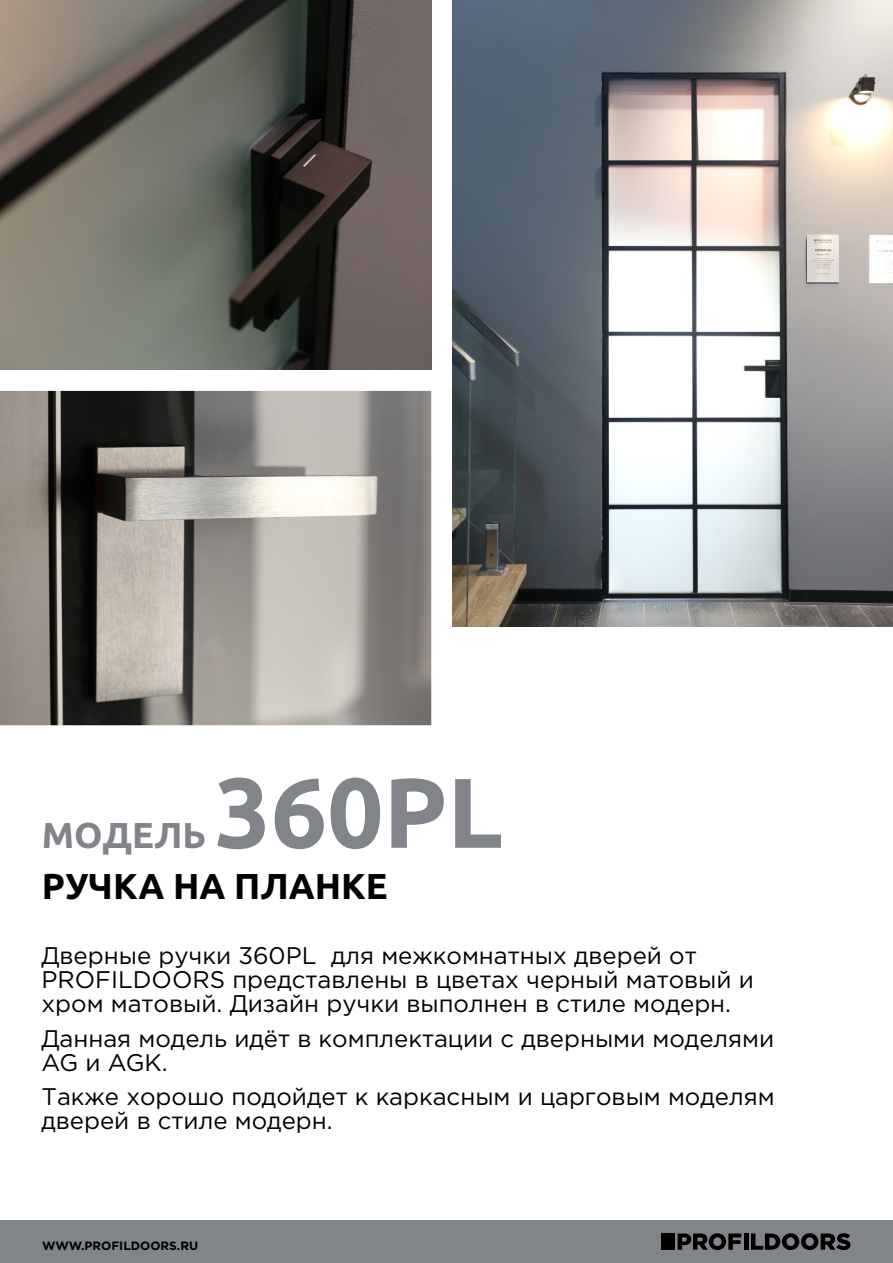
<style>
.page{position:relative;width:893px;height:1263px;background:#fff}
.page>*{position:absolute;margin:0;border:0;box-sizing:border-box;transform-origin:0 0}
.t1{font:700 99px "Ubuntu";color:#818489}
.t2{font:700 36px "Ubuntu";color:#000}
.t3{font:700 36px "Ubuntu";color:#818489}
.t4{font:24px/23.9px "Gotham Pro";color:#000}
.t5{font:700 12px "Gotham Pro";color:#000}
</style>
<div class="page">
<img style="left:453px;top:0;width:440px;height:626px">
<img style="left:0;top:0;width:431px;height:370px">
<img style="left:0;top:391px;width:431px;height:334px">
<div style="left:0;top:1220px;width:893px;height:43px;background:#818489"></div>
<svg style="left:678px;top:1233px;width:63px;height:17px"></svg>
<hr style="left:744px;top:1233px;width:4px;height:17px;background:#000">
<svg style="left:751px;top:1233px;width:99px;height:17px"></svg>
<div style="left:661px;top:1233px;width:14px;height:17px;background:#000"></div>
<h2 class="t3" style="left:42px;top:820px;width:166px">МОДЕЛЬ</h2>
<h1 class="t1" style="left:215px;top:771px;width:290px">360PL</h1>
<h2 class="t2" style="left:42px;top:871px;width:347px">РУЧКА НА ПЛАНКЕ</h2>
<p class="t4" style="left:41px;top:945px;width:714px">Дверные ручки 360PL для межкомнатных дверей от<br>PROFILDOORS представлены в цветах черный матовый и хром матовый. Дизайн ручки выполнен в стиле модерн.</p>
<p class="t4" style="left:41px;top:1028px;width:734px">Данная модель идёт в комплектации с дверными моделями<br>AG и AGK.</p>
<p class="t4" style="left:41px;top:1086px;width:735px">Также хорошо подойдет к каркасным и царговым моделям дверей в стиле модерн.</p>
<p class="t5" style="left:42px;top:1241px;width:157px">WWW.PROFILDOORS.RU</p>
</div>
